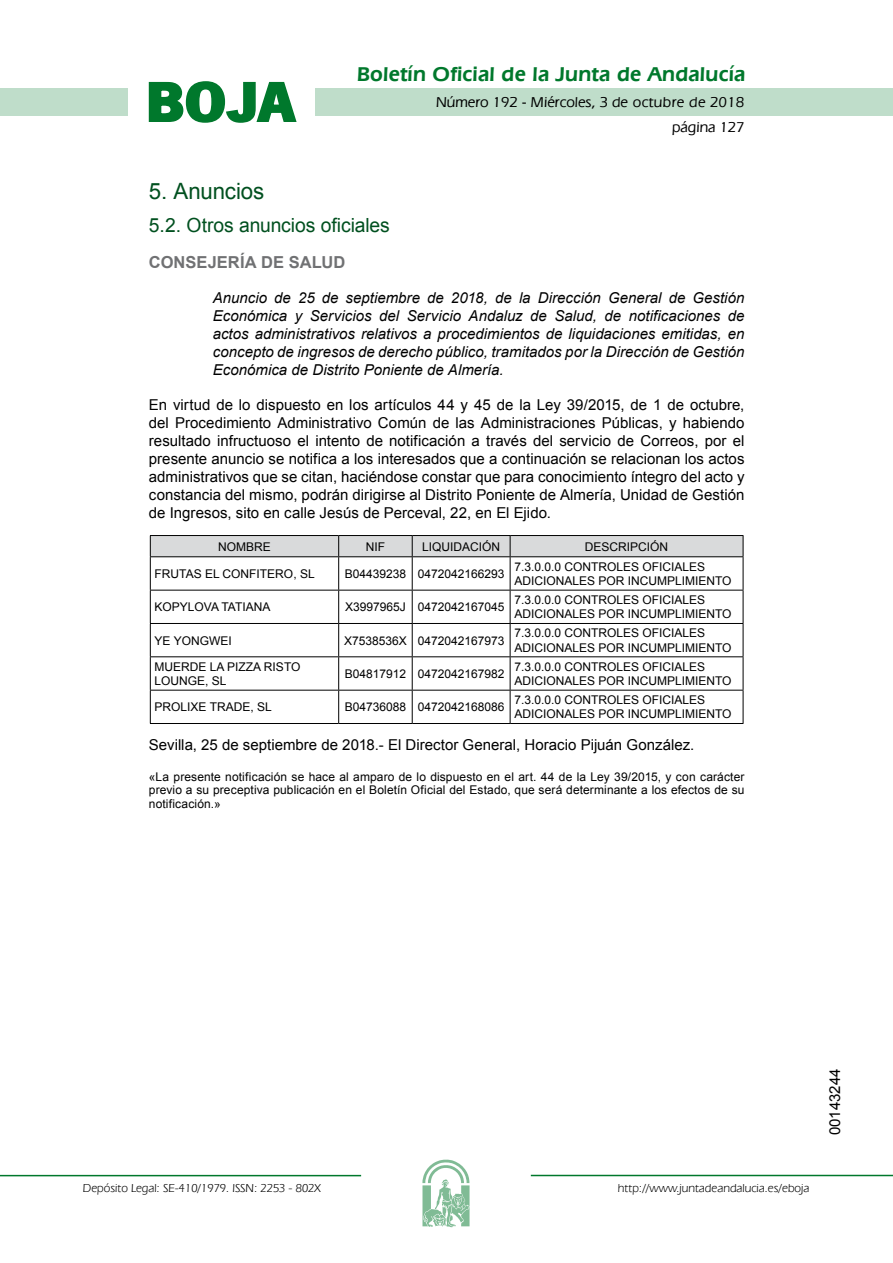
<style>
.page{position:relative;width:893px;height:1263px;background:#fff}
.page>*{position:absolute;margin:0;border:0;box-sizing:border-box;transform-origin:0 0}
.t1{font:700 57.75px "News Got T";color:#00782c;scale:1.14 1}
.t2{font:22.5px "Arial";letter-spacing:-.005em;color:#00501f}
.t3{font:600 21px "Eras IT Cby BT";letter-spacing:.01em;color:#00782c}
.t4{font:19.5px "Arial";letter-spacing:-.005em;color:#00501f}
.t5{font:700 16.5px "Arial";letter-spacing:.005em;color:#707173}
.t6{font:15px/18px "Arial";color:#000;text-align:justify}
.t7{font:italic 15px/18px "Arial";color:#000;text-align:justify}
.t8{font:500 15px/24.5px "Eras IT Cby BT";color:#000;text-align:right}
.t9{font:12px/14.4px "Arial";color:#000}
.t10{font:12px "Eras IT Cby BT";color:#000}
</style>
<div class="page">
<div style="left:315px;top:88px;width:577px;height:28px;background:#bfddca"></div>
<div style="left:0;top:88px;width:128px;height:28px;background:#bfddca"></div>
<hr style="left:0;top:1175px;width:361px;height:1px;background:#00782c">
<svg style="left:422px;top:1159px;width:47px;height:68px"></svg>
<hr style="left:531px;top:1175px;width:361px;height:1px;background:#00782c">
<svg style="left:148px;top:81px;width:149px;height:42px"></svg>
<hr style="left:150px;top:535px;width:189px;height:1px;background:#000">
<hr style="left:339px;top:535px;width:73px;height:1px;background:#000">
<hr style="left:412px;top:535px;width:98px;height:1px;background:#000">
<hr style="left:510px;top:535px;width:233px;height:1px;background:#000">
<div style="left:150px;top:536px;width:593px;height:20px;background:#d9dadb"></div>
<hr style="left:150px;top:556px;width:189px;height:1px;background:#000">
<hr style="left:150px;top:557px;width:1px;height:33px;background:#000">
<hr style="left:339px;top:556px;width:73px;height:1px;background:#000">
<hr style="left:338px;top:557px;width:1px;height:33px;background:#000">
<hr style="left:412px;top:556px;width:98px;height:1px;background:#000">
<hr style="left:412px;top:557px;width:1px;height:33px;background:#000">
<hr style="left:510px;top:556px;width:233px;height:1px;background:#000">
<hr style="left:509px;top:557px;width:1px;height:33px;background:#000">
<hr style="left:742px;top:557px;width:1px;height:33px;background:#000">
<hr style="left:150px;top:590px;width:189px;height:1px;background:#000">
<hr style="left:150px;top:591px;width:1px;height:32px;background:#000">
<hr style="left:339px;top:590px;width:73px;height:1px;background:#000">
<hr style="left:338px;top:591px;width:1px;height:32px;background:#000">
<hr style="left:412px;top:590px;width:98px;height:1px;background:#000">
<hr style="left:412px;top:591px;width:1px;height:32px;background:#000">
<hr style="left:510px;top:590px;width:233px;height:1px;background:#000">
<hr style="left:509px;top:591px;width:1px;height:32px;background:#000">
<hr style="left:742px;top:591px;width:1px;height:32px;background:#000">
<hr style="left:150px;top:623px;width:189px;height:1px;background:#000">
<hr style="left:150px;top:624px;width:1px;height:32px;background:#000">
<hr style="left:339px;top:623px;width:73px;height:1px;background:#000">
<hr style="left:338px;top:624px;width:1px;height:32px;background:#000">
<hr style="left:412px;top:623px;width:98px;height:1px;background:#000">
<hr style="left:412px;top:624px;width:1px;height:32px;background:#000">
<hr style="left:510px;top:623px;width:233px;height:1px;background:#000">
<hr style="left:509px;top:624px;width:1px;height:32px;background:#000">
<hr style="left:742px;top:624px;width:1px;height:32px;background:#000">
<hr style="left:150px;top:656px;width:189px;height:1px;background:#000">
<hr style="left:150px;top:657px;width:1px;height:33px;background:#000">
<hr style="left:339px;top:656px;width:73px;height:1px;background:#000">
<hr style="left:338px;top:657px;width:1px;height:33px;background:#000">
<hr style="left:412px;top:656px;width:98px;height:1px;background:#000">
<hr style="left:412px;top:657px;width:1px;height:33px;background:#000">
<hr style="left:510px;top:656px;width:233px;height:1px;background:#000">
<hr style="left:509px;top:657px;width:1px;height:33px;background:#000">
<hr style="left:742px;top:657px;width:1px;height:33px;background:#000">
<hr style="left:150px;top:690px;width:189px;height:1px;background:#000">
<hr style="left:150px;top:691px;width:1px;height:32px;background:#000">
<hr style="left:339px;top:690px;width:73px;height:1px;background:#000">
<hr style="left:338px;top:691px;width:1px;height:32px;background:#000">
<hr style="left:412px;top:690px;width:98px;height:1px;background:#000">
<hr style="left:412px;top:691px;width:1px;height:32px;background:#000">
<hr style="left:510px;top:690px;width:233px;height:1px;background:#000">
<hr style="left:509px;top:691px;width:1px;height:32px;background:#000">
<hr style="left:742px;top:691px;width:1px;height:32px;background:#000">
<hr style="left:150px;top:723px;width:189px;height:1px;background:#000">
<hr style="left:339px;top:723px;width:73px;height:1px;background:#000">
<hr style="left:412px;top:723px;width:98px;height:1px;background:#000">
<hr style="left:510px;top:723px;width:233px;height:1px;background:#000">
<h1 class="t1" style="left:145px;top:68px;width:133px">BOJA</h1>
<h3 class="t3" style="left:357px;top:62px;width:390px">Boletín Oficial de la Junta de Andalucía</h3>
<p class="t8" style="left:436px;top:90px;width:310px">Número 192 - Miércoles, 3 de octubre de 2018 página 127</p>
<h2 class="t2" style="left:149px;top:177px;width:117px">5. Anuncios</h2>
<h3 class="t4" style="left:149px;top:212px;width:242px">5.2. Otros anuncios oficiales</h3>
<h3 class="t5" style="left:149px;top:251px;width:198px">CONSEJERÍA DE SALUD</h3>
<p class="t7" style="left:213px;top:289px;width:533px">Anuncio de 25 de septiembre de 2018, de la Dirección General de Gestión Económica y Servicios del Servicio Andaluz de Salud, de notificaciones de actos administrativos relativos a procedimientos de liquidaciones emitidas, en concepto de ingresos de derecho público, tramitados por la Dirección de Gestión Económica de Distrito Poniente de Almería.</p>
<p class="t6" style="left:149px;top:396px;width:597px">En virtud de lo dispuesto en los artículos 44 y 45 de la Ley 39/2015, de 1 de octubre, del Procedimiento Administrativo Común de las Administraciones Públicas, y habiendo resultado infructuoso el intento de notificación a través del servicio de Correos, por el presente anuncio se notifica a los interesados que a continuación se relacionan los actos administrativos que se citan, haciéndose constar que para conocimiento íntegro del acto y constancia del mismo, podrán dirigirse al Distrito Poniente de Almería, Unidad de Gestión de Ingresos, sito en calle Jesús de Perceval, 22, en El Ejido.</p>
<p class="t9" style="left:218px;top:539px;width:54px">NOMBRE</p>
<p class="t9" style="left:366px;top:539px;width:21px">NIF</p>
<p class="t9" style="left:422px;top:539px;width:80px">LIQUIDACIÓN</p>
<p class="t9" style="left:585px;top:539px;width:85px">DESCRIPCIÓN</p>
<p class="t9" style="left:154px;top:567px;width:162px">FRUTAS EL CONFITERO, SL</p>
<p class="t9" style="left:345px;top:567px;width:161px">B04439238 0472042166293</p>
<p class="t9" style="left:514px;top:559px;width:219px">7.3.0.0.0 CONTROLES OFICIALES<br>ADICIONALES POR INCUMPLIMIENTO</p>
<p class="t9" style="left:154px;top:600px;width:117px">KOPYLOVA TATIANA</p>
<p class="t9" style="left:345px;top:600px;width:161px">X3997965J 0472042167045</p>
<p class="t9" style="left:514px;top:593px;width:219px">7.3.0.0.0 CONTROLES OFICIALES<br>ADICIONALES POR INCUMPLIMIENTO</p>
<p class="t9" style="left:154px;top:633px;width:79px">YE YONGWEI</p>
<p class="t9" style="left:344px;top:633px;width:162px">X7538536X 0472042167973</p>
<p class="t9" style="left:514px;top:626px;width:219px">7.3.0.0.0 CONTROLES OFICIALES<br>ADICIONALES POR INCUMPLIMIENTO</p>
<p class="t9" style="left:154px;top:659px;width:147px">MUERDE LA PIZZA RISTO<br>LOUNGE, SL</p>
<p class="t9" style="left:345px;top:667px;width:161px">B04817912 0472042167982</p>
<p class="t9" style="left:514px;top:659px;width:219px">7.3.0.0.0 CONTROLES OFICIALES<br>ADICIONALES POR INCUMPLIMIENTO</p>
<p class="t9" style="left:154px;top:700px;width:119px">PROLIXE TRADE, SL</p>
<p class="t9" style="left:345px;top:700px;width:161px">B04736088 0472042168086</p>
<p class="t9" style="left:514px;top:693px;width:219px">7.3.0.0.0 CONTROLES OFICIALES<br>ADICIONALES POR INCUMPLIMIENTO</p>
<p class="t6" style="left:149px;top:736px;width:547px">Sevilla, 25 de septiembre de 2018.- El Director General, Horacio Pijuán González.</p>
<p class="t9" style="left:149px;top:770px;width:597px;line-height:13.5px;text-align:justify">«La presente notificación se hace al amparo de lo dispuesto en el art. 44 de la Ley 39/2015, y con carácter previo a su preceptiva publicación en el Boletín Oficial del Estado, que será determinante a los efectos de su notificación.»</p>
<p class="t10" style="left:83px;top:1181px;width:239px">Depósito Legal: SE-410/1979. ISSN: 2253 - 802X</p>
<p class="t10" style="left:618px;top:1181px;width:193px">http://www.juntadeandalucia.es/eboja</p>
<p class="t6" style="left:826px;top:1135px;width:68px;rotate:-90deg">00143244</p>
</div>
